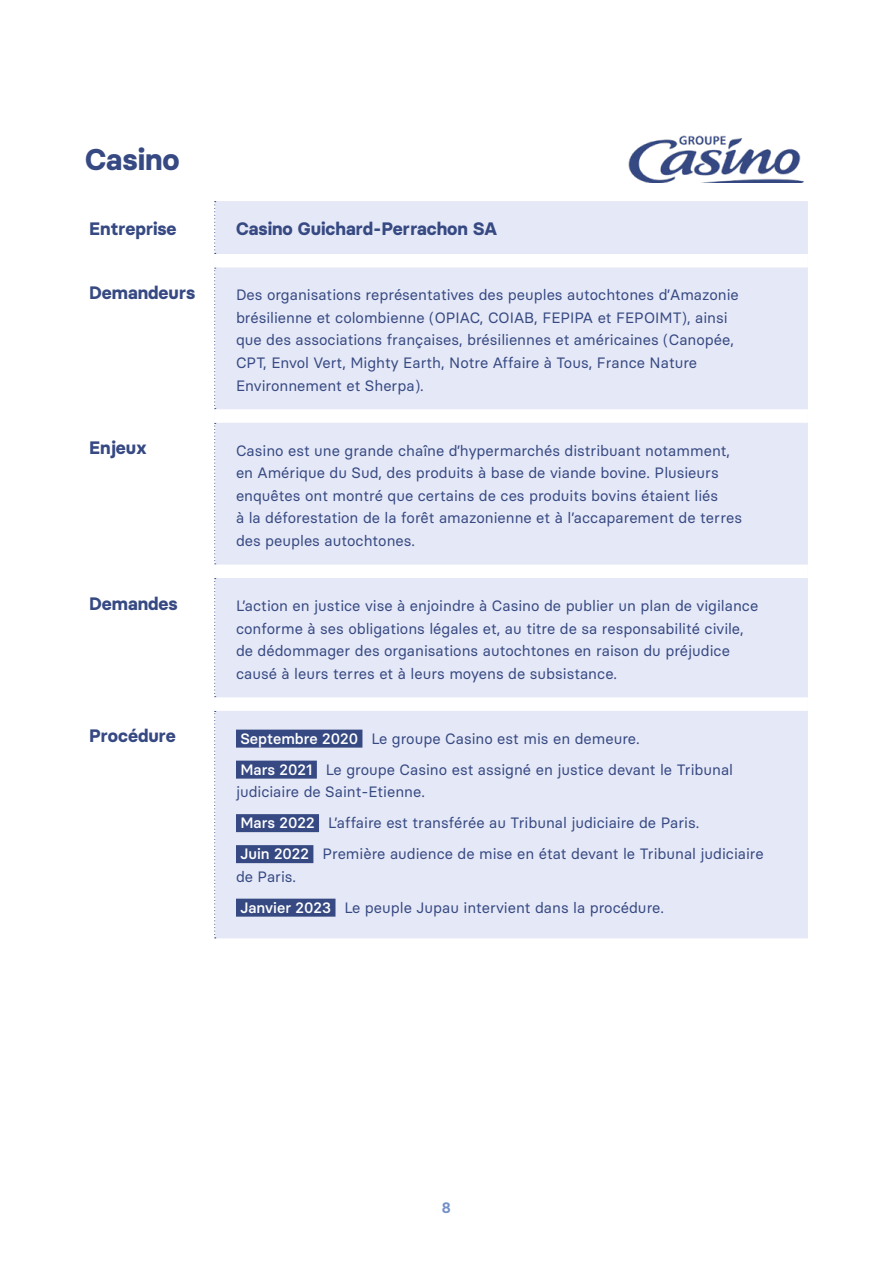
<style>
.page{position:relative;width:893px;height:1263px;background:#fff}
.page>*{position:absolute;margin:0;border:0;box-sizing:border-box;transform-origin:0 0}
.t1{font:700 30px "Basier Circle";color:#364982}
.t2{font:700 18px "Basier Circle";color:#364982}
.t3{font:15px/22.5px "Basier Circle";color:#364982}
.t4{font:600 15px "Basier Circle";color:#748fc9}
.s1{font-weight:500;color:#fff}
</style>
<div class="page">
<div style="left:216px;top:201px;width:592px;height:737px;background:#e5e8f6"></div>
<svg style="left:214px;top:201px;width:2px;height:53px"></svg>
<svg style="left:214px;top:267px;width:2px;height:142px"></svg>
<svg style="left:214px;top:423px;width:2px;height:141px"></svg>
<svg style="left:214px;top:578px;width:2px;height:119px"></svg>
<svg style="left:214px;top:711px;width:2px;height:227px"></svg>
<div style="left:215px;top:254px;width:593px;height:13px;background:#fff"></div>
<div style="left:215px;top:409px;width:593px;height:14px;background:#fff"></div>
<div style="left:215px;top:564px;width:593px;height:14px;background:#fff"></div>
<div style="left:215px;top:697px;width:593px;height:14px;background:#fff"></div>
<div style="left:236px;top:730px;width:126px;height:18px;background:#364982"></div>
<div style="left:236px;top:761px;width:81px;height:18px;background:#364982"></div>
<div style="left:236px;top:814px;width:83px;height:18px;background:#364982"></div>
<div style="left:236px;top:845px;width:77px;height:18px;background:#364982"></div>
<div style="left:236px;top:899px;width:99px;height:18px;background:#364982"></div>
<img style="left:628px;top:135px;width:176px;height:47px">
<h1 class="t1" style="left:85px;top:142px;width:96px">Casino</h1>
<p class="t2" style="left:89px;top:219px;width:89px">Entreprise</p>
<p class="t2" style="left:236px;top:219px;width:263px">Casino Guichard-Perrachon SA</p>
<p class="t2" style="left:89px;top:283px;width:107px">Demandeurs</p>
<p class="t3" style="left:236px;top:284px;width:504px">Des organisations représentatives des peuples autochtones d’Amazonie brésilienne et colombienne (OPIAC, COIAB, FEPIPA et FEPOIMT), ainsi que des associations françaises, brésiliennes et américaines (Canopée, CPT, Envol Vert, Mighty Earth, Notre Affaire à Tous, France Nature Environnement et Sherpa).</p>
<p class="t2" style="left:89px;top:438px;width:59px">Enjeux</p>
<p class="t3" style="left:236px;top:439px;width:507px">Casino est une grande chaîne d’hypermarchés distribuant notamment, en Amérique du Sud, des produits à base de viande bovine. Plusieurs enquêtes ont montré que certains de ces produits bovins étaient liés<br>à la déforestation de la forêt amazonienne et à l’accaparement de terres des peuples autochtones.</p>
<p class="t2" style="left:89px;top:593px;width:90px">Demandes</p>
<p class="t3" style="left:236px;top:595px;width:524px">L’action en justice vise à enjoindre à Casino de publier un plan de vigilance conforme à ses obligations légales et, au titre de sa responsabilité civile, de dédommager des organisations autochtones en raison du préjudice causé à leurs terres et à leurs moyens de subsistance.</p>
<p class="t2" style="left:89px;top:726px;width:88px">Procédure</p>
<p class="t3" style="left:240px;top:723px;width:494px;line-height:31px"><span class="s1">Septembre 2020</span> Le groupe Casino est mis en demeure.<br><span class="s1">Mars 2021</span> Le groupe Casino est assigné en justice devant le Tribunal</p>
<p class="t3" style="left:236px;top:777px;width:529px;line-height:31px">judiciaire de Saint-Etienne.<br><span class="s1">Mars 2022</span> L’affaire est transférée au Tribunal judiciaire de Paris.<br><span class="s1">Juin 2022</span> Première audience de mise en état devant le Tribunal judiciaire</p>
<p class="t3" style="left:236px;top:861px;width:430px;line-height:31px">de Paris.<br><span class="s1">Janvier 2023</span> Le peuple Jupau intervient dans la procédure.</p>
<p class="t4" style="left:442px;top:1199px;width:11px">8</p>
</div>
